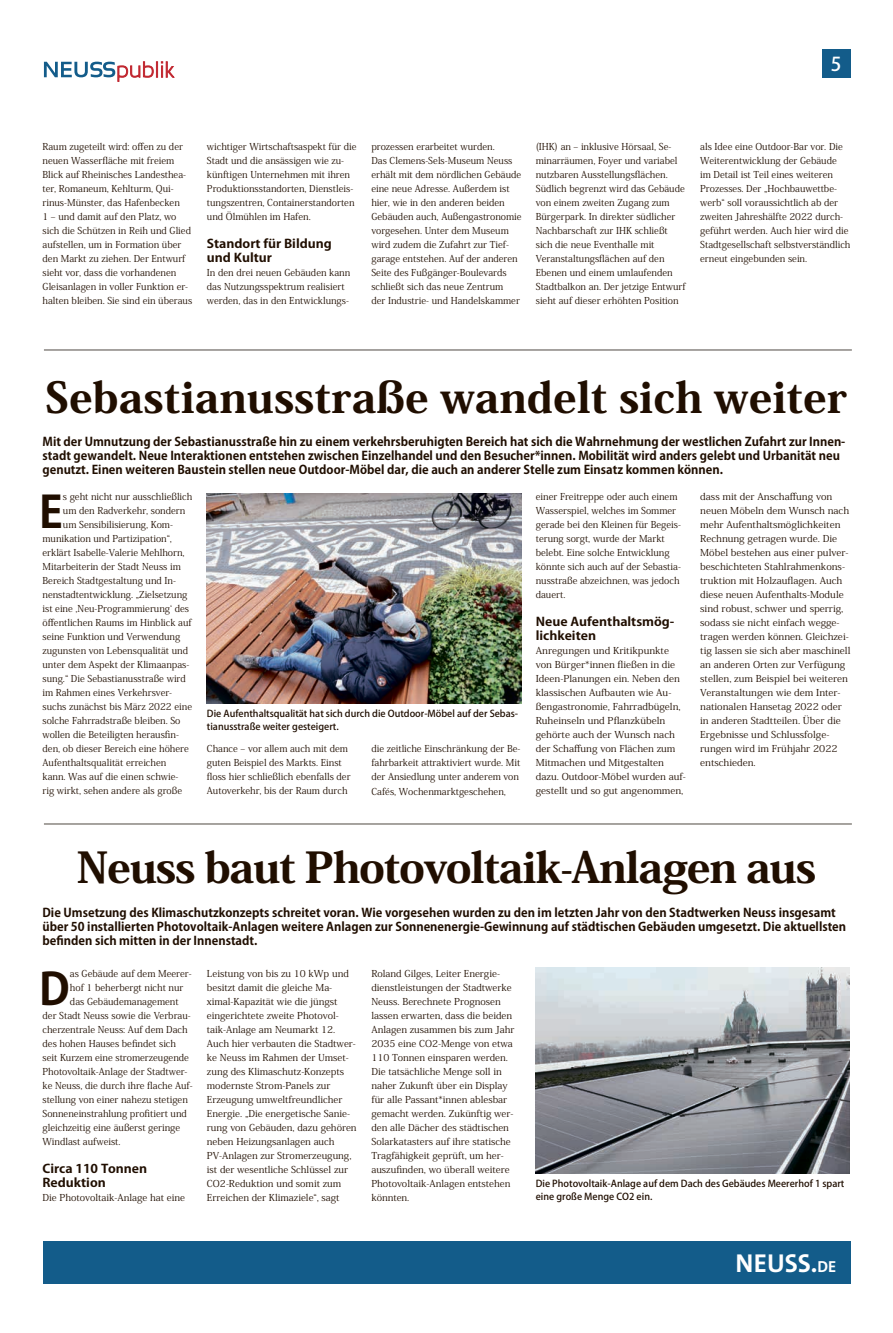
<style>
.page{position:relative;width:893px;height:1333px;background:#fff}
.page>*{position:absolute;margin:0;border:0;box-sizing:border-box;transform-origin:0 0}
.t1{font:700 43.5px "Koz Go Pro";color:#200e00}
.t2{font:800 42px "Koz Min Pro";color:#200e00;scale:1.04 1}
.t3{font:800 42px "Koz Min Pro";letter-spacing:-.03em;color:#200e00;scale:1.05 1}
.t4{font:700 26px "The Sans C5";color:#fff}
.t5{font:500 19px "Koz Go Pro";color:#fff}
.t6{font:700 12px/14px "Koz Go Pro";color:#200e00}
.t7{font:700 12px/14px "Koz Go Pro";color:#200e00;scale:1.1 1}
.t8{font:9.5px/14px "Koz Min Pro";color:#200e00}
.t9{font:9.5px/14px "Koz Min Pro";color:#200e00;scale:1.05 1}
.t10{font:500 9.5px/13px "Koz Go Pro";color:#200e00}
.s1{font-size:16px}
</style>
<div class="page">
<img style="left:207px;top:493px;width:315px;height:210px">
<img style="left:536px;top:967px;width:314px;height:206px">
<hr style="left:44px;top:349px;width:808px;height:1px;background:#4f4942">
<hr style="left:44px;top:823px;width:808px;height:1px;background:#4f4942">
<svg style="left:44px;top:61px;width:131px;height:21px"></svg>
<div style="left:822px;top:50px;width:28px;height:28px;background:#135c8a"></div>
<div style="left:43px;top:1240px;width:807px;height:43px;background:#135c8a"></div>
<h3 class="t5" style="left:831px;top:52px;width:12px">5</h3>
<p class="t8" style="left:43px;top:139px;width:151px">Raum zugeteilt wird: offen zu der neuen Wasserfläche mit freiem<br>Blick auf Rheinisches Landesthea&shy;ter, Romaneum, Kehlturm, Qui&shy;rinus-Münster, das Hafenbecken<br>1 – und damit auf den Platz, wo sich die Schützen in Reih und Glied aufstellen, um in Formation über den Markt zu ziehen. Der Entwurf sieht vor, dass die vorhandenen<br>Gleisanlagen in voller Funktion er&shy;halten bleiben. Sie sind ein überaus</p>
<p class="t8" style="left:207px;top:139px;width:151px">wichtiger Wirtschaftsaspekt für die Stadt und die ansässigen wie zu&shy;künftigen Unternehmen mit ihren Produktionsstandorten, Dienstleis&shy;tungszentren, Containerstandorten und Ölmühlen im Hafen.</p>
<p class="t7" style="left:207px;top:237px;width:115px">Standort für Bildung und Kultur</p>
<p class="t8" style="left:207px;top:265px;width:145px">In den drei neuen Gebäuden kann das Nutzungsspektrum realisiert werden, das in den Entwicklungs-</p>
<p class="t8" style="left:371px;top:139px;width:152px">prozessen erarbeitet wurden.<br>Das Clemens-Sels-Museum Neuss erhält mit dem nördlichen Gebäude eine neue Adresse. Außerdem ist hier, wie in den anderen beiden<br>Gebäuden auch, Außengastronomie vorgesehen. Unter dem Museum wird zudem die Zufahrt zur Tief&shy;garage entstehen. Auf der anderen<br>Seite des Fußgänger-Boulevards schließt sich das neue Zentrum<br>der Industrie- und Handelskammer</p>
<p class="t8" style="left:536px;top:139px;width:151px">(IHK) an – inklusive Hörsaal, Se&shy;minarräumen, Foyer und variabel nutzbaren Ausstellungsflächen.<br>Südlich begrenzt wird das Gebäude von einem zweiten Zugang zum<br>Bürgerpark. In direkter südlicher<br>Nachbarschaft zur IHK schließt sich die neue Eventhalle mit<br>Veranstaltungsflächen auf den<br>Ebenen und einem umlaufenden<br>Stadtbalkon an. Der jetzige Entwurf sieht auf dieser erhöhten Position</p>
<p class="t8" style="left:700px;top:139px;width:152px">als Idee eine Outdoor-Bar vor. Die Weiterentwicklung der Gebäude<br>im Detail ist Teil eines weiteren Prozesses. Der „Hochbauwettbe&shy;werb“ soll voraussichtlich ab der zweiten Jahreshälfte 2022 durch&shy;geführt werden. Auch hier wird die Stadtgesellschaft selbstverständlich erneut eingebunden sein.</p>
<h2 class="t2" style="left:46px;top:366px;width:772px">Sebastianusstraße wandelt sich weiter</h2>
<p class="t6" style="left:43px;top:435px;width:804px">Mit der Umnutzung der Sebastianusstraße hin zu einem verkehrsberuhigten Bereich hat sich die Wahrnehmung der westlichen Zufahrt zur Innen&shy;stadt gewandelt. Neue Interaktionen entstehen zwischen Einzelhandel und den Besucher*innen. Mobilität wird anders gelebt und Urbanität neu genutzt. Einen weiteren Baustein stellen neue Outdoor-Möbel dar, die auch an anderer Stelle zum Einsatz kommen können.</p>
<h1 class="t1" style="left:39px;top:484px;width:25px">E</h1>
<p class="t8" style="left:63px;top:489px;width:131px">s geht nicht nur ausschließlich</p>
<p class="t8" style="left:63px;top:503px;width:124px">um den Radverkehr, sondern</p>
<p class="t8" style="left:63px;top:517px;width:112px">um Sensibilisierung, Kom-</p>
<p class="t8" style="left:43px;top:531px;width:131px">munikation und Partizipation“,</p>
<p class="t8" style="left:43px;top:545px;width:144px">erklärt Isabelle-Valerie Mehlhorn,</p>
<p class="t8" style="left:43px;top:559px;width:140px">Mitarbeiterin der Stadt Neuss im</p>
<p class="t8" style="left:43px;top:573px;width:135px">Bereich Stadtgestaltung und In-</p>
<p class="t8" style="left:43px;top:587px;width:146px">nenstadtentwicklung. „Zielsetzung</p>
<p class="t8" style="left:43px;top:601px;width:148px">ist eine ‚Neu-Programmierung‘ des</p>
<p class="t8" style="left:43px;top:615px;width:151px">öffentlichen Raums im Hinblick auf</p>
<p class="t8" style="left:43px;top:629px;width:139px">seine Funktion und Verwendung</p>
<p class="t8" style="left:43px;top:643px;width:147px">zugunsten von Lebensqualität und</p>
<p class="t8" style="left:43px;top:657px;width:148px">unter dem Aspekt der Klimaanpas-</p>
<p class="t8" style="left:43px;top:671px;width:145px">sung.“ Die Sebastianusstraße wird</p>
<p class="t8" style="left:43px;top:685px;width:131px">im Rahmen eines Verkehrsver-</p>
<p class="t8" style="left:43px;top:699px;width:151px">suchs zunächst bis März 2022 eine</p>
<p class="t8" style="left:43px;top:713px;width:140px">solche Fahrradstraße bleiben. So</p>
<p class="t8" style="left:43px;top:727px;width:138px">wollen die Beteiligten herausfin-</p>
<p class="t8" style="left:43px;top:741px;width:148px">den, ob dieser Bereich eine höhere</p>
<p class="t8" style="left:43px;top:755px;width:125px">Aufenthaltsqualität erreichen</p>
<p class="t8" style="left:43px;top:769px;width:137px">kann. Was auf die einen schwie-</p>
<p class="t8" style="left:43px;top:783px;width:141px">rig wirkt, sehen andere als große</p>
<p class="t10" style="left:207px;top:707px;width:313px">Die Aufenthaltsqualität hat sich durch die Outdoor-Möbel auf der Sebas&shy;tianusstraße weiter gesteigert.</p>
<p class="t8" style="left:207px;top:741px;width:145px">Chance – vor allem auch mit dem guten Beispiel des Markts. Einst floss hier schließlich ebenfalls der Autoverkehr, bis der Raum durch</p>
<p class="t8" style="left:371px;top:741px;width:151px">die zeitliche Einschränkung der Be&shy;fahrbarkeit attraktiviert wurde. Mit der Ansiedlung unter anderem von Cafés, Wochenmarktgeschehen,</p>
<p class="t8" style="left:536px;top:489px;width:147px">einer Freitreppe oder auch einem<br>Wasserspiel, welches im Sommer gerade bei den Kleinen für Begeis&shy;terung sorgt, wurde der Markt belebt. Eine solche Entwicklung könnte sich auch auf der Sebastia&shy;nusstraße abzeichnen, was jedoch dauert.</p>
<p class="t7" style="left:536px;top:615px;width:128px">Neue Aufenthaltsmög&shy;lichkeiten</p>
<p class="t9" style="left:536px;top:643px;width:145px">Anregungen und Kritikpunkte von Bürger*innen fließen in die<br>Ideen-Planungen ein. Neben den klassischen Aufbauten wie Au&shy;ßengastronomie, Fahrradbügeln,<br>Ruheinseln und Pflanzkübeln gehörte auch der Wunsch nach der Schaffung von Flächen zum<br>Mitmachen und Mitgestalten dazu. Outdoor-Möbel wurden auf&shy;gestellt und so gut angenommen,</p>
<p class="t9" style="left:700px;top:489px;width:145px">dass mit der Anschaffung von neuen Möbeln dem Wunsch nach mehr Aufenthaltsmöglichkeiten<br>Rechnung getragen wurde. Die<br>Möbel bestehen aus einer pulver&shy;beschichteten Stahlrahmenkons&shy;truktion mit Holzauflagen. Auch diese neuen Aufenthalts-Module sind robust, schwer und sperrig, sodass sie nicht einfach wegge&shy;tragen werden können. Gleichzei&shy;tig lassen sie sich aber maschinell an anderen Orten zur Verfügung stellen, zum Beispiel bei weiteren<br>Veranstaltungen wie dem Inter&shy;nationalen Hansetag 2022 oder in anderen Stadtteilen. Über die<br>Ergebnisse und Schlussfolge&shy;rungen wird im Frühjahr 2022 entschieden.</p>
<h2 class="t3" style="left:77px;top:836px;width:706px">Neuss baut Photovoltaik-Anlagen aus</h2>
<p class="t6" style="left:43px;top:906px;width:805px">Die Umsetzung des Klimaschutzkonzepts schreitet voran. Wie vorgesehen wurden zu den im letzten Jahr von den Stadtwerken Neuss insgesamt über 50 installierten Photovoltaik-Anlagen weitere Anlagen zur Sonnenenergie-Gewinnung auf städtischen Gebäuden umgesetzt. Die aktuellsten befinden sich mitten in der Innenstadt.</p>
<h1 class="t1" style="left:39px;top:960px;width:32px">D</h1>
<p class="t8" style="left:70px;top:965px;width:123px">as Gebäude auf dem Meerer-</p>
<p class="t8" style="left:70px;top:979px;width:115px">hof 1 beherbergt nicht nur</p>
<p class="t8" style="left:70px;top:993px;width:110px">das Gebäudemanagement</p>
<p class="t8" style="left:43px;top:1007px;width:150px">der Stadt Neuss sowie die Verbrau-</p>
<p class="t8" style="left:43px;top:1021px;width:147px">cherzentrale Neuss: Auf dem Dach</p>
<p class="t8" style="left:43px;top:1035px;width:135px">des hohen Hauses befindet sich</p>
<p class="t8" style="left:43px;top:1049px;width:148px">seit Kurzem eine stromerzeugende</p>
<p class="t8" style="left:43px;top:1063px;width:146px">Photovoltaik-Anlage der Stadtwer-</p>
<p class="t8" style="left:43px;top:1077px;width:152px">ke Neuss, die durch ihre flache Auf-</p>
<p class="t8" style="left:43px;top:1091px;width:147px">stellung von einer nahezu stetigen</p>
<p class="t8" style="left:43px;top:1105px;width:146px">Sonneneinstrahlung profitiert und</p>
<p class="t8" style="left:43px;top:1119px;width:139px">gleichzeitig eine äußerst geringe</p>
<p class="t8" style="left:43px;top:1133px;width:80px">Windlast aufweist.</p>
<p class="t7" style="left:43px;top:1161px;width:97px">Circa 110 Tonnen<br>Reduktion</p>
<p class="t8" style="left:43px;top:1189px;width:144px">Die Photovoltaik-Anlage hat eine</p>
<p class="t8" style="left:207px;top:965px;width:151px">Leistung von bis zu 10 kWp und besitzt damit die gleiche Ma&shy;ximal-Kapazität wie die jüngst eingerichtete zweite Photovol&shy;taik-Anlage am Neumarkt 12.<br>Auch hier verbauten die Stadtwer&shy;ke Neuss im Rahmen der Umset&shy;zung des Klimaschutz-Konzepts modernste Strom-Panels zur<br>Erzeugung umweltfreundlicher<br>Energie. „Die energetische Sanie&shy;rung von Gebäuden, dazu gehören neben Heizungsanlagen auch<br>PV-Anlagen zur Stromerzeugung, ist der wesentliche Schlüssel zur<br>CO2-Reduktion und somit zum<br>Erreichen der Klimaziele“, sagt</p>
<p class="t8" style="left:371px;top:965px;width:145px">Roland Gilges, Leiter Energie&shy;dienstleistungen der Stadtwerke<br>Neuss. Berechnete Prognosen lassen erwarten, dass die beiden<br>Anlagen zusammen bis zum Jahr<br>2035 eine CO2-Menge von etwa<br>110 Tonnen einsparen werden.<br>Die tatsächliche Menge soll in naher Zukunft über ein Display für alle Passant*innen ablesbar gemacht werden. Zukünftig wer&shy;den alle Dächer des städtischen<br>Solarkatasters auf ihre statische<br>Tragfähigkeit geprüft, um her&shy;auszufinden, wo überall weitere<br>Photovoltaik-Anlagen entstehen könnten.</p>
<p class="t10" style="left:536px;top:1176px;width:310px">Die Photovoltaik-Anlage auf dem Dach des Gebäudes Meererhof 1 spart eine große Menge CO2 ein.</p>
<h3 class="t4" style="left:735px;top:1246px;width:102px">NEUSS.<span class="s1">DE</span></h3>
</div>
